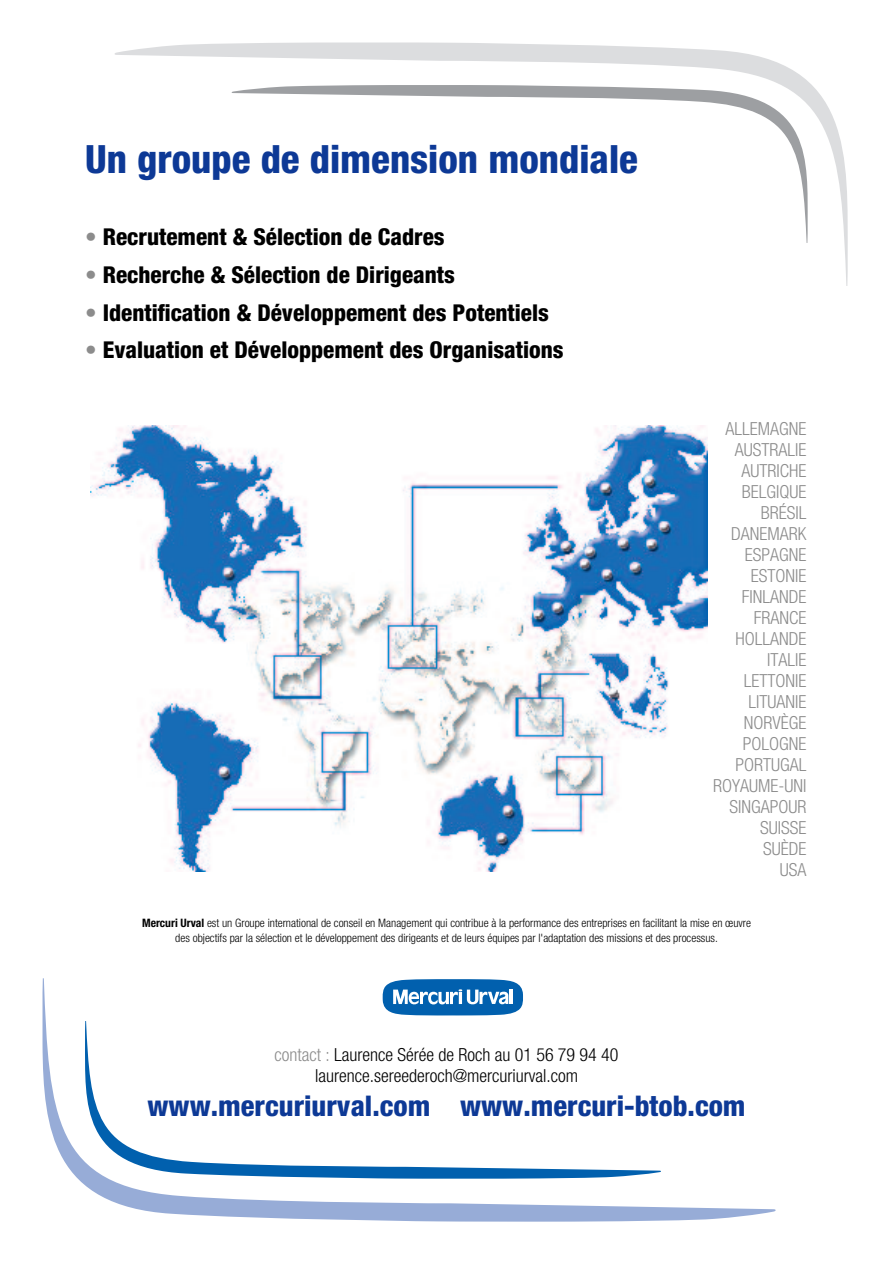
<style>
.page{position:relative;width:893px;height:1263px;background:#fff}
.page>*{position:absolute;margin:0;border:0;box-sizing:border-box;transform-origin:0 0}
.t1{font:800 condensed 39px "Helvetica Neue";color:#0d3996}
.t2{font:800 condensed 28.5px "Helvetica Neue";color:#0d3996}
.t3{font:800 condensed 23.25px "Helvetica Neue";color:#000}
.t4{font:300 condensed 18px/21px "Helvetica Neue";color:#8c8c8c;text-align:right}
.t5{font:300 condensed 18px/21px "Helvetica Neue";color:#000;text-align:center}
.t6{font:300 condensed 11.7px/15px "Helvetica Neue";color:#000;text-align:center}
.s1{color:#8c8c8c}
.s2{font-weight:700}
</style>
<div class="page">
<svg style="left:43px;top:978px;width:733px;height:243px"></svg>
<svg style="left:85px;top:1021px;width:576px;height:157px"></svg>
<svg style="left:383px;top:979px;width:140px;height:36px"></svg>
<svg style="left:115px;top:43px;width:733px;height:243px"></svg>
<img style="left:91px;top:425px;width:616px;height:446px">
<h1 class="t1" style="left:85px;top:145px;width:554px">Un groupe de dimension mondiale</h1>
<h3 class="t3" style="left:85px;top:229px;width:361px"><span class="s1">•</span> Recrutement &amp; Sélection de Cadres</h3>
<h3 class="t3" style="left:85px;top:266px;width:371px"><span class="s1">•</span> Recherche &amp; Sélection de Dirigeants</h3>
<h3 class="t3" style="left:85px;top:304px;width:465px"><span class="s1">•</span> Identification &amp; Développement des Potentiels</h3>
<h3 class="t3" style="left:85px;top:342px;width:480px"><span class="s1">•</span> Evaluation et Développement des Organisations</h3>
<h3 class="t4" style="left:713px;top:419px;width:95px">ALLEMAGNE<br>AUSTRALIE<br>AUTRICHE<br>BELGIQUE<br>BRÉSIL<br>DANEMARK<br>ESPAGNE<br>ESTONIE<br>FINLANDE<br>FRANCE<br>HOLLANDE<br>ITALIE<br>LETTONIE<br>LITUANIE<br>NORVÈGE<br>POLOGNE<br>PORTUGAL<br>ROYAUME-UNI<br>SINGAPOUR<br>SUISSE<br>SUÈDE<br>USA</h3>
<p class="t6" style="left:142px;top:917px;width:610px"><span class="s2">Mercuri Urval</span> est un Groupe international de conseil en Management qui contribue à la performance des entreprises en facilitant la mise en œuvre des objectifs par la sélection et le développement des dirigeants et de leurs équipes par l'adaptation des missions et des processus.</p>
<h3 class="t5" style="left:275px;top:1046px;width:345px"><span class="s1">contact :</span> Laurence Sérée de Roch au 01 56 79 94 40 laurence.sereederoch@mercuriurval.com</h3>
<h2 class="t2" style="left:147px;top:1096px;width:600px">www.mercuriurval.com www.mercuri-btob.com</h2>
</div>
